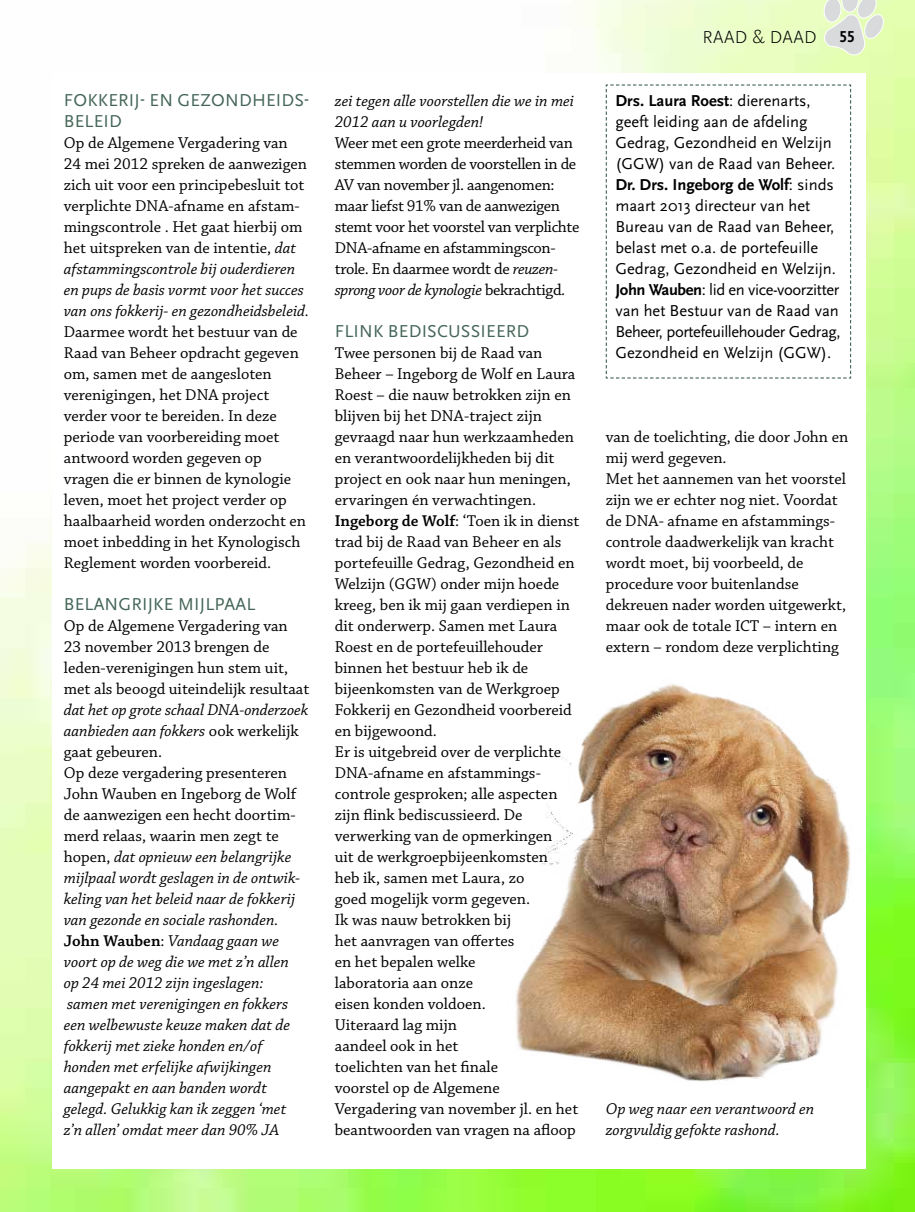
<style>
.page{position:relative;width:915px;height:1212px;background:#fff}
.page>*{position:absolute;margin:0;border:0;box-sizing:border-box;transform-origin:0 0}
.t1{font:18px "Scala Sans Pro";letter-spacing:.01em;color:#446557}
.t2{font:300 18px "Scala Sans Pro";color:#000}
.t3{font:16.5px/21px "Chaparral Pro";color:#000}
.t4{font:italic 16.5px/21px "Chaparral Pro";color:#000}
.t5{font:16.5px/21px "Scala Sans Pro";color:#000}
.t6{font:16.5px/21px "Chaparral Pro";letter-spacing:-.02em;color:#000}
.t7{font:700 16.5px "Scala Sans Pro";color:#000;scale:.95 1}
.s1{font-style:italic}
.s2{font-style:normal}
.s3{font-weight:600;font-style:normal}
.s4{font-weight:600}
.s5{font-weight:700}
</style>
<div class="page">
<img style="left:0;top:0;width:914px;height:1212px">
<div style="left:52px;top:73px;width:813px;height:1095px;background:#fff"></div>
<img style="left:515px;top:684px;width:336px;height:398px">
<svg style="left:823px;top:0;width:60px;height:56px;background:#e0e9d2"></svg>
<svg style="left:605px;top:84px;width:246px;height:295px"></svg>
<p class="t1" style="left:64px;top:89px;width:34px">FOKKERI</p>
<p class="t1" style="left:134px;top:89px;width:103px">J- EN GEZONDHEIDS</p>
<p class="t1" style="left:304px;top:89px;width:6px">-</p>
<p class="t1" style="left:64px;top:110px;width:11px">BELEID</p>
<p class="t3" style="left:64px;top:132px;width:247px">Op de Algemene Vergadering van 24 mei 2012 spreken de aanwezigen zich uit voor een principebesluit tot verplichte DNA-afname en afstam&shy;mingscontrole . Het gaat hierbij om het uitspreken van de intentie, <span class="s1">dat afstammingscontrole bij ouderdieren en pups de basis vormt voor het succes van ons fokkerij- en gezondheidsbeleid.</span></p>
<p class="t3" style="left:64px;top:321px;width:244px">Daarmee wordt het bestuur van de<br>Raad van Beheer opdracht gegeven om, samen met de aangesloten verenigingen, het DNA project verder voor te bereiden. In deze periode van voorbereiding moet antwoord worden gegeven op vragen die er binnen de kynologie leven, moet het project verder op haalbaarheid worden onderzocht en moet inbedding in het Kynologisch<br>Reglement worden voorbereid.</p>
<p class="t1" style="left:64px;top:593px;width:11px">BELANGRI</p>
<p class="t1" style="left:148px;top:593px;width:69px">JKE MIJLPAAL</p>
<p class="t3" style="left:64px;top:615px;width:247px">Op de Algemene Vergadering van<br>23 november 2013 brengen de leden-verenigingen hun stem uit, met als beoogd uiteindelijk resultaat</p>
<p class="t4" style="left:64px;top:700px;width:246px">dat het op grote schaal DNA-onderzoek aanbieden aan fokkers <span class="s2">ook werkelijk gaat gebeuren.<br>Op deze vergadering presenteren<br>John Wauben en Ingeborg de Wolf de aanwezigen een hecht doortim&shy;merd relaas, waarin men zegt te hopen,</span> dat opnieuw een belangrijke mijlpaal wordt geslagen in de ontwik&shy;keling van het beleid naar de fokkerij van gezonde en sociale rashonden.<br><span class="s3">John Wauben</span><span class="s2">:</span> Vandaag gaan we voort op de weg die we met z’n allen<br>op 24 mei 2012 zijn ingeslagen: samen met verenigingen en fokkers een welbewuste keuze maken dat de fokkerij met zieke honden en/of honden met erfelijke afwijkingen aangepakt en aan banden wordt gelegd. Gelukkig kan ik zeggen ‘met z’n allen’ omdat meer dan 90% JA</p>
<p class="t4" style="left:334px;top:91px;width:241px">zei tegen alle voorstellen die we in mei<br>2012 aan u voorlegden!</p>
<p class="t6" style="left:334px;top:133px;width:246px">Weer met een grote meerderheid van stemmen worden de voorstellen in de AV van november jl. aangenomen: maar liefst 91% van de aanwezigen stemt voor het voorstel van verplichte DNA-afname en afstammingscon&shy;trole. En daarmee wordt de <span class="s1">reuzen&shy;sprong voor de kynologie</span> bekrachtigd.</p>
<p class="t1" style="left:335px;top:320px;width:20px">FLINK</p>
<p class="t1" style="left:388px;top:320px;width:11px">BEDISCUSSIEERD</p>
<p class="t3" style="left:334px;top:342px;width:246px">Twee personen bij de Raad van<br>Beheer – Ingeborg de Wolf en Laura<br>Roest – die nauw betrokken zijn en blijven bij het DNA-traject zijn gevraagd naar hun werkzaamheden en verantwoordelijkheden bij dit project en ook naar hun meningen, ervaringen én verwachtingen.<br><span class="s4">Ingeborg de Wolf</span>: ‘Toen ik in dienst trad bij de Raad van Beheer en als portefeuille Gedrag, Gezondheid en<br>Welzijn (GGW) onder mijn hoede kreeg, ben ik mij gaan verdiepen in dit onderwerp. Samen met Laura<br>Roest en de portefeuillehouder binnen het bestuur heb ik de bijeenkomsten van de Werkgroep<br>Fokkerij en Gezondheid voorbereid en bijgewoond.<br>Er is uitgebreid over de verplichte<br>DNA-afname en afstammings&shy;controle gesproken; alle aspecten zijn flink bediscussieerd. De verwerking van de opmerkingen<br>uit de werkgroepbijeenkomsten<br>heb ik, samen met Laura, zo<br>goed mogelijk vorm gegeven.<br>Ik was nauw betrokken bij<br>het aanvragen van offertes<br>en het bepalen welke<br>laboratoria aan onze<br>eisen konden voldoen.<br>Uiteraard lag mijn<br>aandeel ook in het<br>toelichten van het finale<br>voorstel op de Algemene<br>Vergadering van november jl. en het beantwoorden van vragen na afloop</p>
<p class="t2" style="left:702px;top:27px;width:12px">RAAD</p>
<p class="t2" style="left:752px;top:27px;width:30px">&amp; DAAD</p>
<p class="t7" style="left:839px;top:27px;width:18px">55</p>
<p class="t5" style="left:615px;top:90px;width:227px"><span class="s5">Drs. Laura Roest</span>: dierenarts, geeft leiding aan de afdeling<br>Gedrag, Gezondheid en Welzijn (GGW) van de Raad van Beheer.<br><span class="s5">Dr. Drs. Ingeborg de Wolf</span>: sinds maart 2013 directeur van het<br>B ureau van de Raad van Beheer, belast met o.a. de portefeuille<br>Gedrag, Gezondheid en Welzijn.<br><span class="s5">John Wauben</span>: lid en vice-voorzitter van het Bestuur van de Raad van<br>Beheer, portefeuillehouder Gedrag,<br>Gezondheid en Welzijn (GGW).</p>
<p class="t3" style="left:605px;top:427px;width:244px">van de toelichting, die door John en mij werd gegeven.<br>Met het aannemen van het voorstel zijn we er echter nog niet. Voordat de DNA- afname en afstammings&shy;controle daadwerkelijk van kracht wordt moet, bij voorbeeld, de procedure voor buitenlandse dekreuen nader worden uitgewerkt, maar ook de totale ICT – intern en extern – rondom deze verplichting</p>
<p class="t4" style="left:605px;top:1098px;width:210px">Op weg naar een verantwoord en zorgvuldig gefokte rashond.</p>
</div>
